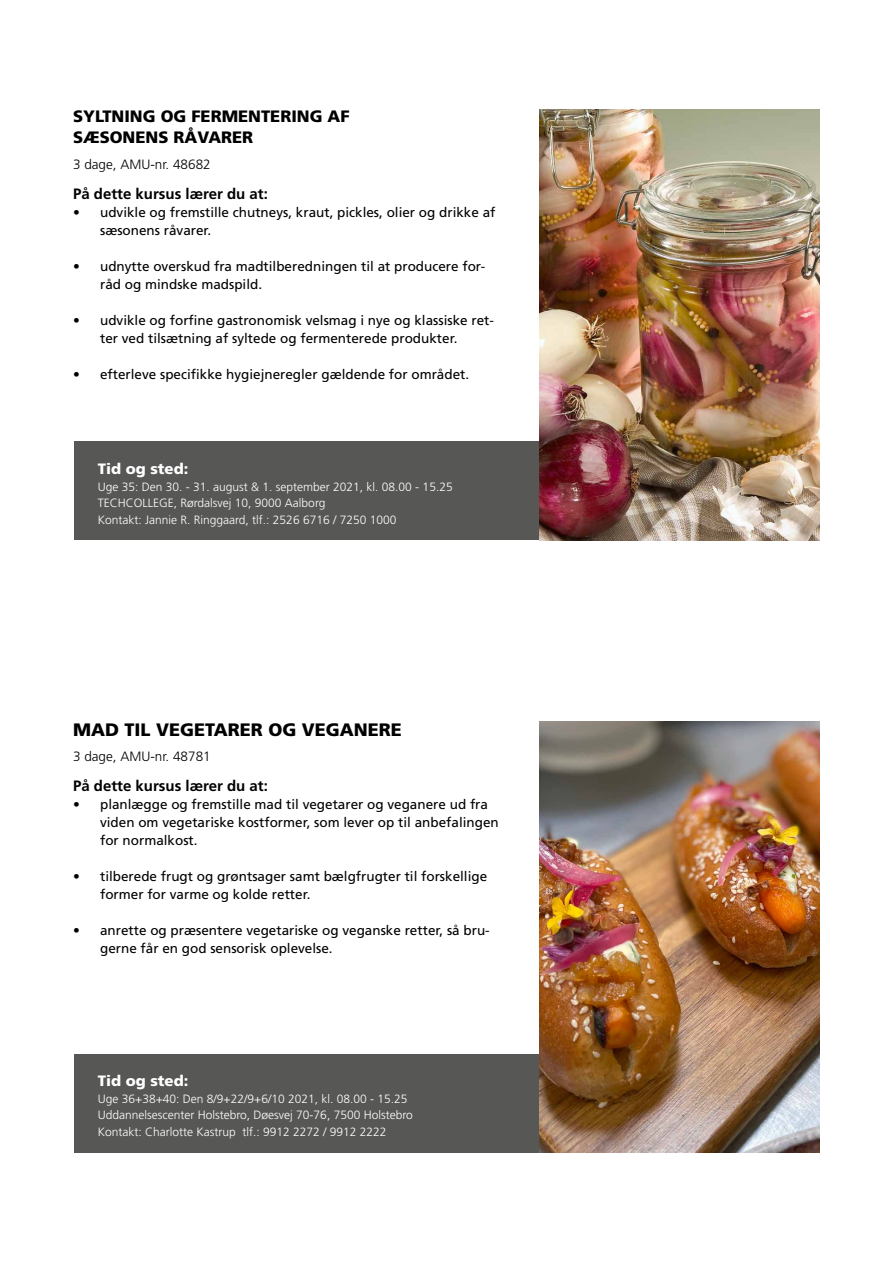
<style>
.page{position:relative;width:893px;height:1263px;background:#fff}
.page>*{position:absolute;margin:0;border:0;box-sizing:border-box;transform-origin:0 0}
.t1{font:900 18px "Frutiger";color:#000}
.t2{font:900 16.5px/21px "Frutiger";color:#000}
.t3{font:700 15px "Frutiger";color:#000}
.t4{font:900 15px "Frutiger";color:#fff}
.t5{font:13.5px/18px "Frutiger";color:#000}
.t6{font:300 13.5px "Frutiger";color:#000}
.t7{font:300 12px/16.5px "Frutiger";color:#fff}
</style>
<div class="page">
<div style="left:74px;top:442px;width:465px;height:98px;background:#575756"></div>
<div style="left:74px;top:1054px;width:465px;height:98px;background:#575756"></div>
<img style="left:539px;top:721px;width:281px;height:431px">
<img style="left:539px;top:109px;width:281px;height:431px">
<p class="t2" style="left:73px;top:106px;width:278px">SYLTNING OG FERMENTERING AF<br>SÆSONENS RÅVARER</p>
<p class="t6" style="left:73px;top:157px;width:139px">3 dage, AMU-nr. 48682</p>
<p class="t3" style="left:73px;top:185px;width:196px">På dette kursus lærer du at:</p>
<p class="t5" style="left:100px;top:203px;width:397px;text-indent:-27px">• udvikle og fremstille chutneys, kraut, pickles, olier og drikke af sæsonens råvarer.</p>
<p class="t5" style="left:100px;top:257px;width:387px;text-indent:-27px">• udnytte overskud fra madtilberedningen til at producere for&shy;råd og mindske madspild.</p>
<p class="t5" style="left:100px;top:311px;width:395px;text-indent:-27px">• udvikle og forfine gastronomisk velsmag i nye og klassiske ret&shy;ter ved tilsætning af syltede og fermenterede produkter.</p>
<p class="t5" style="left:73px;top:365px;width:398px">• efterleve specifikke hygiejneregler gældende for området.</p>
<p class="t4" style="left:98px;top:460px;width:92px">Tid og sted:</p>
<p class="t7" style="left:98px;top:478px;width:356px">Uge 35: Den 30. - 31. august &amp; 1. september 2021, kl. 08.00 - 15.25<br>TECHCOLLEGE, Rørdalsvej 10, 9000 Aalborg<br>Kontakt: Jannie R. Ringgaard, tlf.: 2526 6716 / 7250 1000</p>
<h1 class="t1" style="left:73px;top:718px;width:330px">MAD TIL VEGETARER OG VEGANERE</h1>
<p class="t6" style="left:73px;top:749px;width:139px">3 dage, AMU-nr. 48781</p>
<p class="t3" style="left:73px;top:777px;width:196px">På dette kursus lærer du at:</p>
<p class="t5" style="left:100px;top:795px;width:400px;text-indent:-27px">• planlægge og fremstille mad til vegetarer og veganere ud fra viden om vegetariske kostformer, som lever op til anbefalingen for normalkost.</p>
<p class="t5" style="left:100px;top:867px;width:389px;text-indent:-27px">• tilberede frugt og grøntsager samt bælgfrugter til forskellige former for varme og kolde retter.</p>
<p class="t5" style="left:100px;top:921px;width:391px;text-indent:-27px">• anrette og præsentere vegetariske og veganske retter, så bru&shy;gerne får en god sensorisk oplevelse.</p>
<p class="t4" style="left:98px;top:1072px;width:92px">Tid og sted:</p>
<p class="t7" style="left:98px;top:1090px;width:317px">Uge 36+38+40: Den 8/9+22/9+6/10 2021, kl. 08.00 - 15.25<br>Uddannelsescenter Holstebro, Døesvej 70-76, 7500 Holstebro<br>Kontakt: Charlotte Kastrup tlf.: 9912 2272 / 9912 2222</p>
</div>
